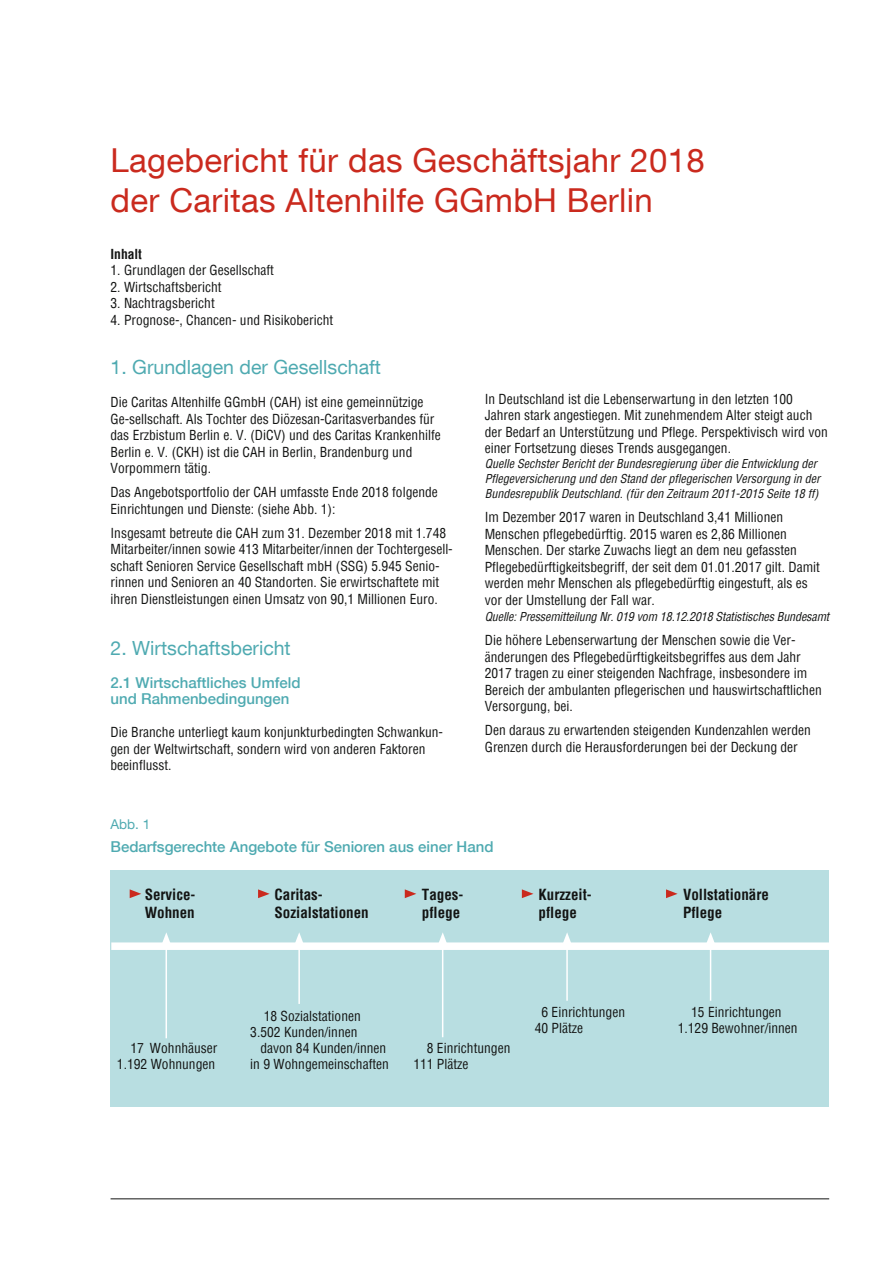
<style>
.page{position:relative;width:893px;height:1263px;background:#fff}
.page>*{position:absolute;margin:0;border:0;box-sizing:border-box;transform-origin:0 0}
.t1{font:33px/39.6px "Helvetica Neue LT Com";letter-spacing:.01em;color:#ca2a1e}
.t2{font:19.5px "Helvetica Neue LT Com";color:#4faab1}
.t3{font:500 15px/16.5px "Helvetica Neue LT Com";color:#4faab1}
.t4{font:700 condensed 15px/18px "Helvetica";color:#131413}
.t5{font:condensed 13.5px/16.5px "Helvetica";color:#131413}
.t6{font:700 condensed 13.5px "Helvetica";color:#131413}
.t7{font:13.5px "Helvetica Neue LT Com";color:#4faab1}
.t8{font:italic condensed 12px/15px "Helvetica";color:#131413}
</style>
<div class="page">
<hr style="left:111px;top:1198px;width:718px;height:1px;background:#131413">
<div style="left:111px;top:870px;width:718px;height:236px;background:#b8dee1"></div>
<hr style="left:166px;top:948px;width:1px;height:90px;background:#fff">
<svg style="left:162px;top:932px;width:8px;height:10px"></svg>
<hr style="left:298px;top:949px;width:2px;height:55px;background:#fff">
<svg style="left:295px;top:932px;width:8px;height:10px"></svg>
<hr style="left:442px;top:948px;width:1px;height:89px;background:#fff">
<svg style="left:439px;top:932px;width:8px;height:10px"></svg>
<hr style="left:566px;top:947px;width:2px;height:54px;background:#fff">
<svg style="left:563px;top:933px;width:8px;height:9px"></svg>
<hr style="left:710px;top:948px;width:1px;height:53px;background:#fff">
<svg style="left:707px;top:932px;width:7px;height:10px"></svg>
<div style="left:111px;top:942px;width:723px;height:8px;background:#fff"></div>
<svg style="left:130px;top:889px;width:11px;height:9px"></svg>
<svg style="left:258px;top:889px;width:12px;height:9px"></svg>
<svg style="left:405px;top:889px;width:11px;height:9px"></svg>
<svg style="left:522px;top:889px;width:11px;height:9px"></svg>
<svg style="left:666px;top:889px;width:12px;height:9px"></svg>
<h1 class="t1" style="left:111px;top:140px;width:596px">Lagebericht für das Geschäftsjahr 2018 der Caritas Altenhilfe GGmbH Berlin</h1>
<p class="t6" style="left:111px;top:245px;width:33px">Inhalt</p>
<p class="t5" style="left:111px;top:262px;width:165px">1. Grundlagen der Gesellschaft</p>
<p class="t5" style="left:111px;top:279px;width:112px">2. Wirtschaftsbericht</p>
<p class="t5" style="left:111px;top:295px;width:106px">3. Nachtragsbericht</p>
<p class="t5" style="left:111px;top:312px;width:224px">4. Prognose-, Chancen- und Risikobericht</p>
<h2 class="t2" style="left:111px;top:355px;width:272px">1. Grundlagen der Gesellschaft</h2>
<p class="t5" style="left:111px;top:394px;width:332px">Die Caritas Altenhilfe GGmbH (CAH) ist eine gemeinnützige Ge-sellschaft. Als Tochter des Diözesan-Caritasverbandes für das Erzbistum Berlin e. V. (DiCV) und des Caritas Krankenhilfe Berlin e. V. (CKH) ist die CAH in Berlin, Brandenburg und Vorpommern tätig.</p>
<p class="t5" style="left:111px;top:484px;width:329px">Das Angebotsportfolio der CAH umfasste Ende 2018 folgende<br>Einrichtungen und Dienste: (siehe Abb. 1):</p>
<p class="t5" style="left:111px;top:525px;width:344px">Insgesamt betreute die CAH zum 31. Dezember 2018 mit 1.748<br>Mitarbeiter/innen sowie 413 Mitarbeiter/innen der Tochtergesell&shy;schaft Senioren Service Gesellschaft mbH (SSG) 5.945 Senio&shy;rinnen und Senioren an 40 Standorten. Sie erwirtschaftete mit ihren Dienstleistungen einen Umsatz von 90,1 Millionen Euro.</p>
<h2 class="t2" style="left:111px;top:636px;width:182px">2. Wirtschaftsbericht</h2>
<p class="t3" style="left:111px;top:674px;width:192px">2.1 Wirtschaftliches Umfeld und Rahmenbedingungen</p>
<p class="t5" style="left:111px;top:724px;width:334px">Die Branche unterliegt kaum konjunkturbedingten Schwankun&shy;gen der Weltwirtschaft, sondern wird von anderen Faktoren beeinflusst.</p>
<p class="t7" style="left:111px;top:816px;width:41px">Abb. 1</p>
<p class="t5" style="left:485px;top:391px;width:345px">In Deutschland ist die Lebenserwartung in den letzten 100<br>Jahren stark angestiegen. Mit zunehmendem Alter steigt auch der Bedarf an Unterstützung und Pflege. Perspektivisch wird von einer Fortsetzung dieses Trends ausgegangen.</p>
<p class="t8" style="left:485px;top:456px;width:337px">Quelle Sechster Bericht der Bundesregierung über die Entwicklung der<br>Pflegeversicherung und den Stand der pflegerischen Versorgung in der<br>Bundesrepublik Deutschland. (für den Zeitraum 2011-2015 Seite 18 ff)</p>
<p class="t5" style="left:485px;top:509px;width:337px">Im Dezember 2017 waren in Deutschland 3,41 Millionen Menschen pflegebedürftig. 2015 waren es 2,86 Millionen Menschen. Der starke Zuwachs liegt an dem neu gefassten Pflegebedürftigkeitsbegriff, der seit dem 01.01.2017 gilt. Damit werden mehr Menschen als pflegebedürftig eingestuft, als es vor der Umstellung der Fall war.</p>
<p class="t8" style="left:485px;top:609px;width:346px">Quelle: Pressemitteilung Nr. 019 vom 18.12.2018 Statistisches Bundesamt</p>
<p class="t5" style="left:485px;top:632px;width:339px">Die höhere Lebenserwartung der Menschen sowie die Ver&shy;änderungen des Pflegebedürftigkeitsbegriffes aus dem Jahr 2017 tragen zu einer steigenden Nachfrage, insbesondere im Bereich der ambulanten pflegerischen und hauswirtschaftlichen Versorgung, bei.</p>
<p class="t5" style="left:485px;top:722px;width:328px">Den daraus zu erwartenden steigenden Kundenzahlen werden<br>Grenzen durch die Herausforderungen bei der Deckung der</p>
<p class="t3" style="left:111px;top:838px;width:384px">Bedarfsgerechte Angebote für Senioren aus einer Hand</p>
<p class="t4" style="left:145px;top:885px;width:52px">Service-<br>Wohnen</p>
<p class="t4" style="left:275px;top:885px;width:96px">Caritas-<br>Sozialstationen</p>
<p class="t4" style="left:422px;top:885px;width:43px">Tages&shy;pflege</p>
<p class="t4" style="left:539px;top:885px;width:55px">Kurzzeit&shy;pflege</p>
<p class="t4" style="left:683px;top:885px;width:87px">Vollstationäre<br>Pflege</p>
<p class="t5" style="left:117px;top:1040px;width:102px;text-align:right">17 Wohnhäuser<br>1.192 Wohnungen</p>
<p class="t5" style="left:264px;top:1007px;width:99px">18 Sozialstationen</p>
<p class="t5" style="left:250px;top:1023px;width:109px">3.502 Kunden/innen</p>
<p class="t5" style="left:260px;top:1040px;width:127px">davon 84 Kunden/innen</p>
<p class="t5" style="left:250px;top:1056px;width:140px">in 9 Wohngemeinschaften</p>
<p class="t5" style="left:413px;top:1040px;width:99px;text-indent:14px">8 Einrichtungen<br>111 Plätze</p>
<p class="t5" style="left:535px;top:1003px;width:92px;text-indent:7px">6 Einrichtungen<br>40 Plätze</p>
<p class="t5" style="left:678px;top:1003px;width:121px;text-align:center">15 Einrichtungen<br>1.129 Bewohner/innen</p>
</div>
